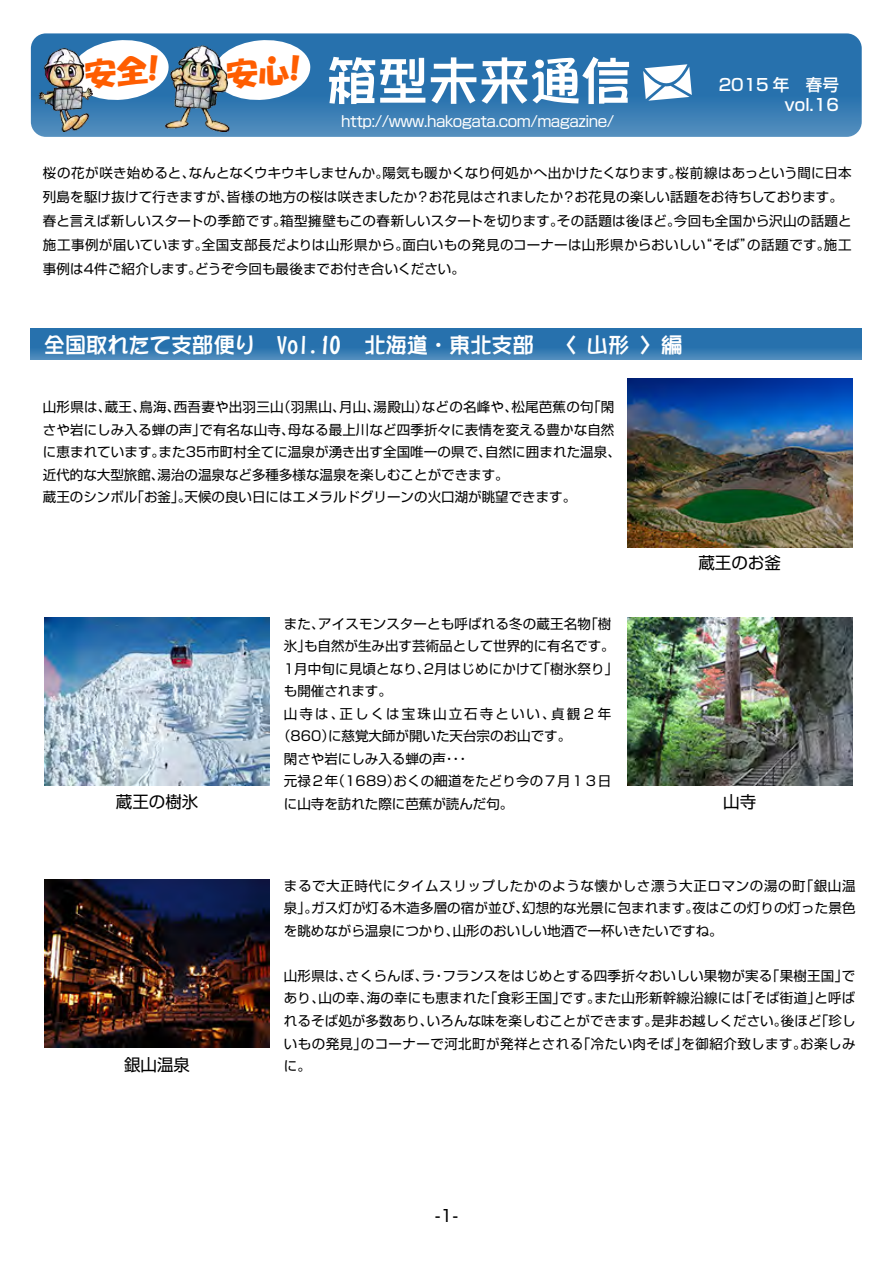
<style>
.page{position:relative;width:893px;height:1263px;background:#fff}
.page>*{position:absolute;margin:0;border:0;box-sizing:border-box;transform-origin:0 0}
.t1{font:50.85px "DFPPOP1 SB WINP RKSJ H";color:#fff}
.t2{font:21.15px "FA Pop B";color:#fff}
.t3{font:16.5px "Shin Go Pro";color:#000}
.t4{font:500 16.5px/19.5px "Shin Go Pro";color:#fff;text-align:right}
.t5{font:15px "Shin Go Pro";letter-spacing:-.035em;color:#fff}
.t6{font:13.5px/22.5px "Shin Go Pro";letter-spacing:.01em;color:#000}
.t7{font:13.5px "Shin Go Pro";letter-spacing:.155em;color:#000}
</style>
<div class="page">
<svg style="left:31px;top:33px;width:831px;height:104px;background:#3379b1"></svg>
<svg style="left:31px;top:328px;width:831px;height:32px;background:#3077b0"></svg>
<img style="left:165px;top:43px;width:65px;height:88px">
<img style="left:39px;top:44px;width:54px;height:87px">
<svg style="left:643px;top:64px;width:49px;height:37px"></svg>
<img style="left:627px;top:378px;width:225px;height:169px">
<img style="left:45px;top:617px;width:225px;height:169px">
<img style="left:627px;top:617px;width:225px;height:169px">
<img style="left:45px;top:879px;width:225px;height:169px">
<svg style="left:70px;top:38px;width:100px;height:64px"></svg>
<svg style="left:212px;top:38px;width:100px;height:64px"></svg>
<h1 class="t1" style="left:327px;top:55px;width:306px">箱型未来通信</h1>
<p class="t5" style="left:341px;top:108px;width:274px">http://www.hakogata.com/magazine/</p>
<p class="t4" style="left:719px;top:73px;width:122px">2015 年　春号vol.16</p>
<p class="t6" style="left:43px;top:159px;width:810px;line-height:24px">桜の花が咲き始めると、なんとなくウキウキしませんか。陽気も暖かくなり何処かへ出かけたくなります。桜前線はあっという間に日本列島を駆け抜けて行きますが、皆様の地方の桜は咲きましたか？お花見はされましたか？お花見の楽しい話題をお待ちしております。春と言えば新しいスタートの季節です。箱型擁壁もこの春新しいスタートを切ります。その話題は後ほど。今回も全国から沢山の話題と施工事例が届いています。全国支部長だよりは山形県から。面白いもの発見のコーナーは山形県からおいしい“そば”の話題です。施工事例は4件ご紹介します。どうぞ今回も最後までお付き合いください。</p>
<h2 class="t2" style="left:44px;top:334px;width:640px">全国取れたて支部便り　Vol.10 北海道・東北支部　〈 山形 〉編</h2>
<p class="t6" style="left:43px;top:394px;width:580px">山形県は、蔵王、鳥海、西吾妻や出羽三山（羽黒山、月山、湯殿山）などの名峰や、松尾芭蕉の句「閑さや岩にしみ入る蝉の声」で有名な山寺、母なる最上川など四季折々に表情を変える豊かな自然に恵まれています。また35市町村全てに温泉が湧き出す全国唯一の県で、自然に囲まれた温泉、近代的な大型旅館、湯治の温泉など多種多様な温泉を楽しむことができます。<br>蔵王のシンボル「お釜」。天候の良い日にはエメラルドグリーンの火口湖が眺望できます。</p>
<p class="t3" style="left:116px;top:788px;width:84px">蔵王の樹氷</p>
<p class="t6" style="left:284px;top:611px;width:329px">また、アイスモンスターとも呼ばれる冬の蔵王名物「樹</p>
<p class="t6" style="left:284px;top:633px;width:332px">氷」も自然が生み出す芸術品として世界的に有名です。</p>
<p class="t6" style="left:284px;top:656px;width:336px">1月中旬に見頃となり、2月はじめにかけて「樹氷祭り」</p>
<p class="t6" style="left:284px;top:678px;width:110px">も開催されます。</p>
<p class="t7" style="left:284px;top:703px;width:329px">山寺は、正しくは宝珠山立石寺といい、貞観２年</p>
<p class="t6" style="left:277px;top:723px;width:295px">（860）に慈覚大師が開いた天台宗のお山です。</p>
<p class="t6" style="left:284px;top:746px;width:187px">閑さや岩にしみ入る蝉の声・・・</p>
<p class="t6" style="left:284px;top:768px;width:329px">元禄２年（1689）おくの細道をたどり今の７月１３日</p>
<p class="t6" style="left:284px;top:791px;width:231px">に山寺を訪れた際に芭蕉が読んだ句。</p>
<p class="t3" style="left:698px;top:549px;width:84px">蔵王のお釜</p>
<p class="t3" style="left:723px;top:788px;width:34px">山寺</p>
<p class="t3" style="left:124px;top:1051px;width:67px">銀山温泉</p>
<p class="t6" style="left:284px;top:873px;width:573px;text-align:justify">まるで大正時代にタイムスリップしたかのような懐かしさ漂う大正ロマンの湯の町「銀山温泉」。ガス灯が灯る木造多層の宿が並び、幻想的な光景に包まれます。夜はこの灯りの灯った景色を眺めながら温泉につかり、山形のおいしい地酒で一杯いきたいですね。</p>
<p class="t6" style="left:284px;top:963px;width:573px;text-align:justify">山形県は、さくらんぼ、ラ・フランスをはじめとする四季折々おいしい果物が実る「果樹王国」であり、山の幸、海の幸にも恵まれた「食彩王国」です。また山形新幹線沿線には「そば街道」と呼ばれるそば処が多数あり、いろんな味を楽しむことができます。是非お越しください。後ほど「珍しいもの発見」のコーナーで河北町が発祥とされる「冷たい肉そば」を御紹介致します。お楽しみに。</p>
<p class="t3" style="left:435px;top:1202px;width:24px">-1-</p>
</div>
